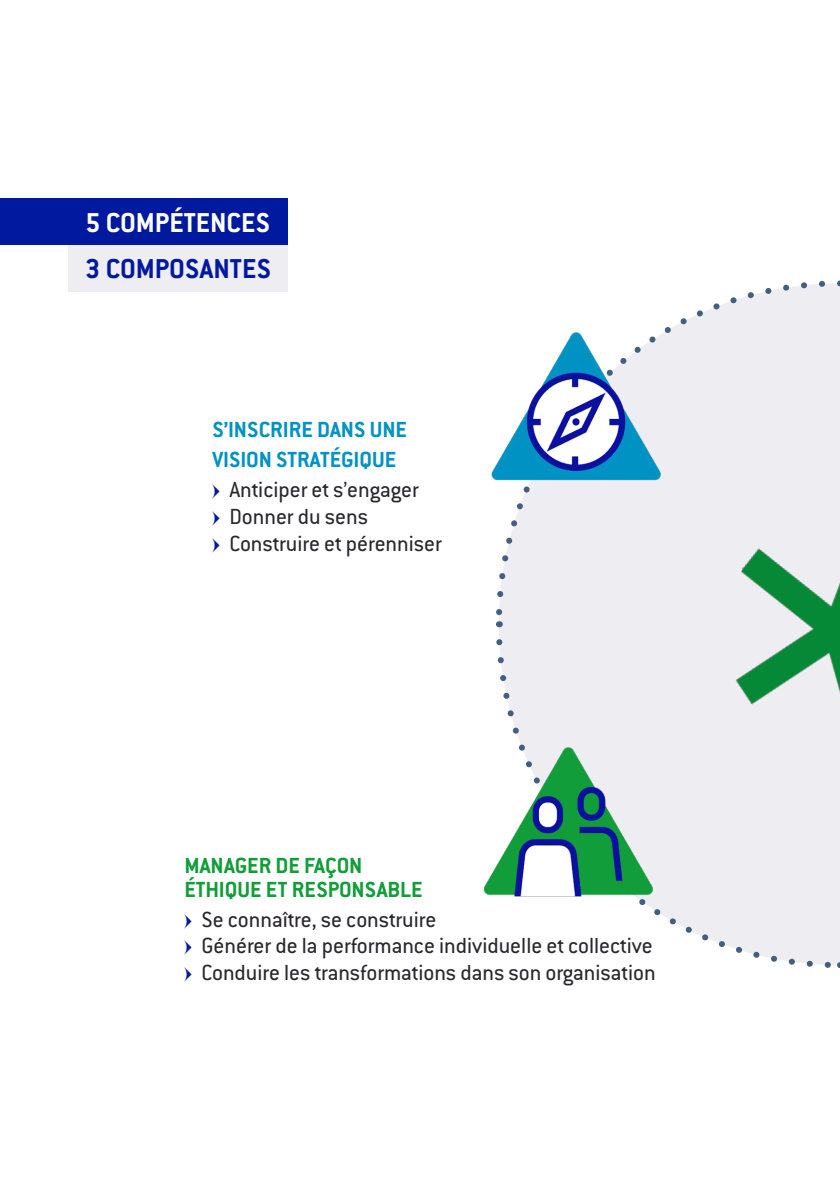
<style>
.page{position:relative;width:840px;height:1191px;background:#fff}
.page>*{position:absolute;margin:0;border:0;box-sizing:border-box;transform-origin:0 0}
.Titre_A{font:700 30px "Conduit ITC Std";color:#fff}
.Sous-titre_A{font:700 30px "Conduit ITC Std";color:#00199f}
.t1{font:24px "Conduit ITC Std";color:#29262d}
.t2{font:700 24px/24px "Conduit ITC Std";color:#119d39}
.t3{font:700 24px "Conduit ITC Std";color:#0092c2}
</style>
<div class="page">
<div style="left:498px;top:283px;width:341px;height:682px;background:#eeedf2"></div>
<svg style="left:496px;top:280px;width:332px;height:341px;background:#eeedf2"></svg>
<svg style="left:496px;top:636px;width:340px;height:332px"></svg>
<img style="left:698px;top:486px;width:141px;height:251px">
<img style="left:483px;top:707px;width:205px;height:228px">
<img style="left:491px;top:292px;width:212px;height:228px">
<div style="left:0;top:199px;width:287px;height:46px;background:#00199f"></div>
<div style="left:68px;top:245px;width:220px;height:46px;background:#eeedf2"></div>
<p class="Titre_A" style="left:85px;top:204px;width:186px">5 COMPÉTENCES</p>
<p class="Sous-titre_A" style="left:85px;top:250px;width:187px">3 COMPOSANTES</p>
<p class="t3" style="left:212px;top:415px;width:196px">S’INSCRIRE DANS UNE</p>
<p class="t3" style="left:212px;top:445px;width:185px">VISION STRATÉGIQUE</p>
<p class="t1" style="left:229px;top:475px;width:191px">Anticiper et s’engager</p>
<p class="t1" style="left:229px;top:501px;width:140px">Donner du sens</p>
<p class="t1" style="left:229px;top:528px;width:214px">Construire et pérenniser</p>
<p class="t2" style="left:184px;top:852px;width:239px">MANAGER DE FAÇON<br>ÉTHIQUE ET RESPONSABLE</p>
<p class="t1" style="left:201px;top:904px;width:236px">Se connaître, se construire</p>
<p class="t1" style="left:201px;top:931px;width:452px">Générer de la performance individuelle et collective</p>
<p class="t1" style="left:201px;top:958px;width:455px">Conduire les transformations dans son organisation</p>
</div>
